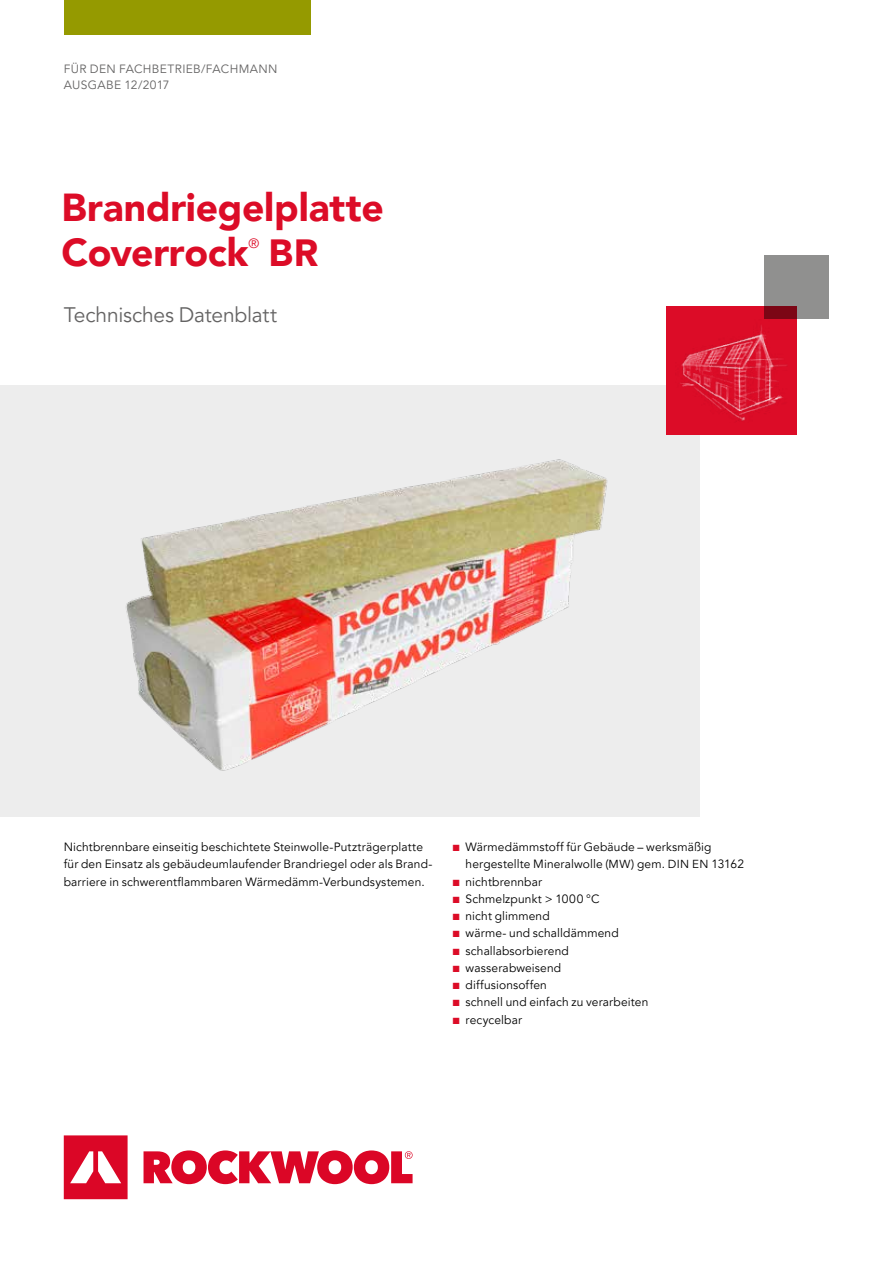
<style>
.page{position:relative;width:893px;height:1263px;background:#fff}
.page>*{position:absolute;margin:0;border:0;box-sizing:border-box;transform-origin:0 0}
.t1{font:900 39px/45px "Avenir LT Pro";letter-spacing:-.005em;color:#dc0c27}
.t2{font:900 37.8px "Avenir LT Pro";color:#dc0c27}
.t3{font:21px "Avenir LT Pro";letter-spacing:-.01em;color:#646363}
.t4{font:13.5px "Avenir LT Pro";color:#dc0c27}
.t5{font:12px/17.2px "Avenir LT Pro";letter-spacing:.01em;color:#000}
.t6{font:12px/16.5px "Avenir LT Pro";letter-spacing:.03em;color:#646363}
.s1{color:#dc0c27}
.s2{font-size:11.7px}
</style>
<div class="page">
<svg style="left:64px;top:1135px;width:349px;height:64px"></svg>
<div style="left:0;top:385px;width:699px;height:431px;background:#ededed"></div>
<div style="left:64px;top:0;width:246px;height:34px;background:#959a00"></div>
<div style="left:666px;top:306px;width:130px;height:128px;background:#dc0c27"></div>
<img style="left:680px;top:319px;width:117px;height:105px">
<div style="left:764px;top:255px;width:65px;height:64px;background:#90908f"></div>
<img style="left:126px;top:459px;width:482px;height:312px">
<p class="t6" style="left:64px;top:61px;width:215px">FÜR DEN FACHBETRIEB/FACHMANN<br>AUSGABE 12/2017</p>
<h1 class="t1" style="left:62px;top:185px;width:324px">Brandriegelplatte<br>Coverrock</h1>
<p class="t4" style="left:249px;top:235px;width:12px">®</p>
<h2 class="t2" style="left:268px;top:230px;width:51px">BR</h2>
<h3 class="t3" style="left:64px;top:302px;width:215px">Technisches Datenblatt</h3>
<p class="t5" style="left:64px;top:838px;width:370px">Nichtbrennbare einseitig beschichtete Steinwolle-Putzträgerplatte für den Einsatz als gebäudeumlaufender Brandriegel oder als Brand&shy;barriere in schwerentflammbaren Wärmedämm-Verbundsystemen.</p>
<p class="t5" style="left:466px;top:838px;width:280px;text-indent:-13px"><span class="s1">■</span> Wärmedämmstoff für Gebäude – werksmäßig hergestellte Mineralwolle (<span class="s2">MW</span>) gem. <span class="s2">DIN EN</span> 13162</p>
<p class="t5" style="left:453px;top:873px;width:91px"><span class="s1">■</span> nichtbrennbar</p>
<p class="t5" style="left:453px;top:890px;width:148px"><span class="s1">■</span> Schmelzpunkt &gt; 1000 °C</p>
<p class="t5" style="left:453px;top:907px;width:98px"><span class="s1">■</span> nicht glimmend</p>
<p class="t5" style="left:453px;top:925px;width:167px"><span class="s1">■</span> wärme- und schalldämmend</p>
<p class="t5" style="left:453px;top:942px;width:117px"><span class="s1">■</span> schallabsorbierend</p>
<p class="t5" style="left:453px;top:959px;width:110px"><span class="s1">■</span> wasserabweisend</p>
<p class="t5" style="left:453px;top:976px;width:96px"><span class="s1">■</span> diffusionsoffen</p>
<p class="t5" style="left:453px;top:994px;width:197px"><span class="s1">■</span> schnell und einfach zu verarbeiten</p>
<p class="t5" style="left:453px;top:1011px;width:71px"><span class="s1">■</span> recycelbar</p>
</div>
